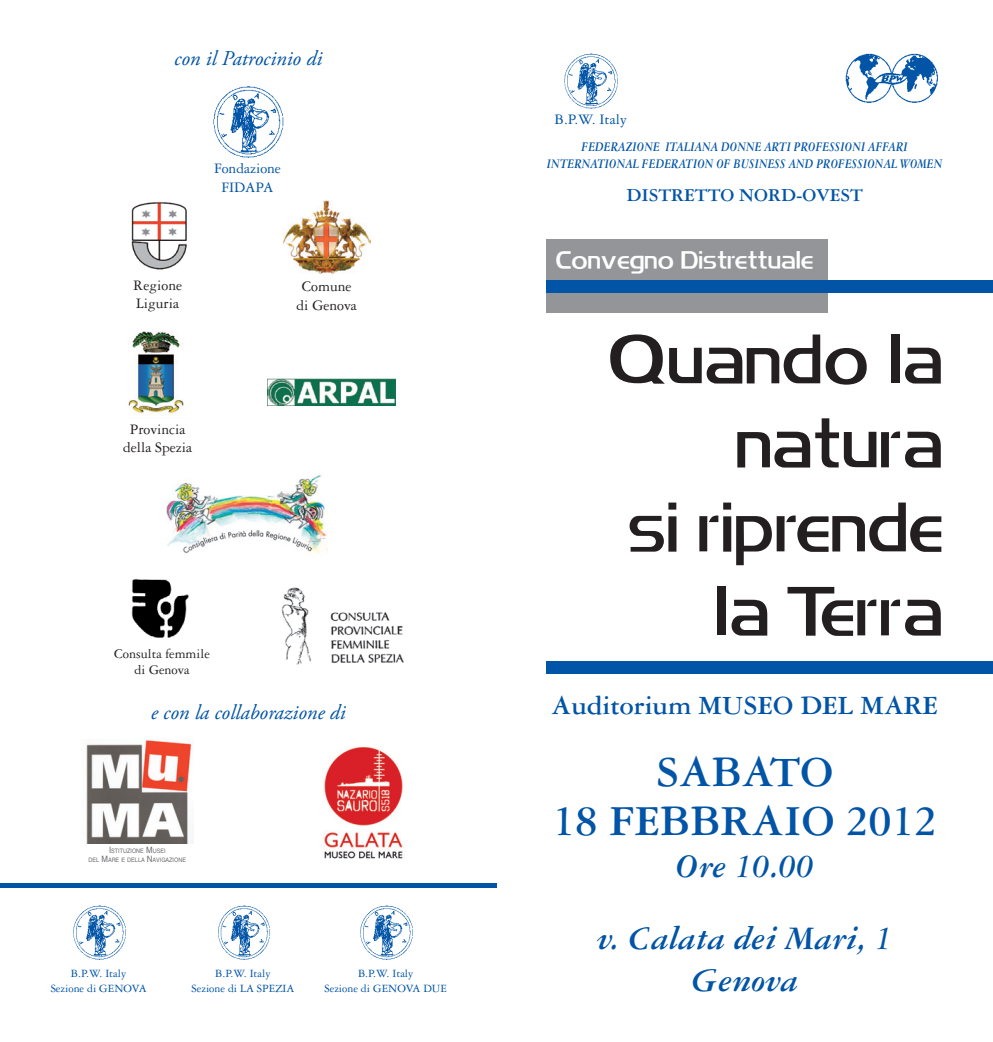
<style>
.page{position:relative;width:993px;height:1042px;background:#fff}
.page>*{position:absolute;margin:0;border:0;box-sizing:border-box;transform-origin:0 0}
.t1{font:70px/84px "Simplix SSK";color:#231f20;text-align:right}
.t2{font:700 45.5px/49px "Garamond 3 LT Std";color:#0154a6}
.t3{font:italic 700 35px/71.8px "Garamond 3 LT Std";color:#0154a6;text-align:center}
.t4{font:700 28px "Garamond 3 LT Std";color:#0154a6}
.t5{font:25.03px "Simplix SSK";color:#fff}
.t6{font:italic 21px "Adobe Garamond Pro";color:#0154a6}
.t7{font:700 19.25px "Garamond 3 LT Std";color:#0154a6}
.t8{font:15.4px/18.6px "Garamond 3 LT Std";color:#231f20;text-align:center}
.t9{font:15.4px/18.6px "Garamond 3 LT Std";color:#0154a6;text-align:center}
.t10{font:italic 700 14px/16.8px "Garamond 3 LT Std";color:#0154a6;text-align:center;scale:.8 1}
.t11{font:14px/16.8px "Garamond 3 LT Std";color:#231f20;text-align:center}
.t12{font:11.9px/14.2px "Garamond 3 LT Std";color:#0154a6;text-align:center}
.t13{font:6.12px/8.8px "Helvetica LT Std";color:#6c6d70;text-align:center;scale:.9 1}
.s1{font-size:8.75px}
</style>
<div class="page">
<div style="left:546px;top:239px;width:281px;height:73px;background:#939598"></div>
<div style="left:546px;top:280px;width:446px;height:12px;background:#0154a6"></div>
<img style="left:845px;top:53px;width:93px;height:50px">
<img style="left:564px;top:53px;width:54px;height:56px">
<img style="left:73px;top:905px;width:53px;height:55px">
<img style="left:218px;top:905px;width:52px;height:55px">
<img style="left:360px;top:905px;width:53px;height:55px">
<div style="left:546px;top:661px;width:446px;height:12px;background:#0154a6"></div>
<img style="left:324px;top:747px;width:79px;height:112px">
<img style="left:167px;top:475px;width:160px;height:79px">
<img style="left:282px;top:201px;width:89px;height:73px">
<img style="left:131px;top:202px;width:56px;height:68px">
<img style="left:131px;top:579px;width:58px;height:59px">
<img style="left:267px;top:378px;width:128px;height:28px">
<img style="left:281px;top:587px;width:123px;height:78px">
<img style="left:86px;top:740px;width:106px;height:104px">
<img style="left:128px;top:332px;width:56px;height:81px">
<img style="left:213px;top:86px;width:71px;height:72px">
<hr style="left:0;top:883px;width:496px;height:4px;background:#0154a6">
<h3 class="t6" style="left:174px;top:46px;width:149px">con il Patrocinio di</h3>
<p class="t9" style="left:214px;top:159px;width:68px">Fondazione<br>FIDAPA</p>
<p class="t8" style="left:133px;top:276px;width:50px;text-align:left">Regione<br>Liguria</p>
<p class="t8" style="left:296px;top:277px;width:62px">Comune di Genova</p>
<p class="t8" style="left:123px;top:420px;width:70px">Provincia della Spezia</p>
<p class="t11" style="left:114px;top:645px;width:97px">Consulta femmile di Genova</p>
<h3 class="t6" style="left:151px;top:699px;width:196px">e con la collaborazione di</h3>
<p class="t13" style="left:88px;top:847px;width:110px"><span class="s1">I</span>STITUZIONE <span class="s1">M</span>USEI<br>DEL <span class="s1">M</span>ARE E DELLA <span class="s1">N</span>AVIGAZIONE</p>
<p class="t12" style="left:51px;top:966px;width:97px">B.P.W. Italy<br>Sezione di Genova</p>
<p class="t12" style="left:191px;top:966px;width:104px">B.P.W. Italy<br>Sezione di LA SPEZIA</p>
<p class="t12" style="left:324px;top:966px;width:123px">B.P.W. Italy<br>Sezione di Genova DUE</p>
<p class="t9" style="left:554px;top:110px;width:74px">B.P.W. Italy</p>
<p class="t10" style="left:546px;top:138px;width:496px">FEDERAZIONE ITALIANA DONNE ARTI PROFESSIONI AFFARI<br>INTERNATIONAL FEDERATION OF BUSINESS AND PROFESSIONAL WOMEN</p>
<h3 class="t7" style="left:626px;top:184px;width:238px">DISTRETTO NORD-OVEST</h3>
<h3 class="t5" style="left:556px;top:249px;width:259px">Convegno Distrettuale</h3>
<h1 class="t1" style="left:608px;top:322px;width:336px">Quando la natura<br>si riprende la Terra</h1>
<h3 class="t4" style="left:551px;top:690px;width:388px">AUDITORIUM MUSEO DEL MARE</h3>
<h2 class="t2" style="left:552px;top:748px;width:386px;text-indent:104px">SABATO<br>18 FEBBRAIO 2012</h2>
<h3 class="t3" style="left:596px;top:831px;width:297px">Ore 10.00<br>v. Calata dei Mari, 1</h3>
<h3 class="t3" style="left:691px;top:945px;width:108px">Genova</h3>
</div>
